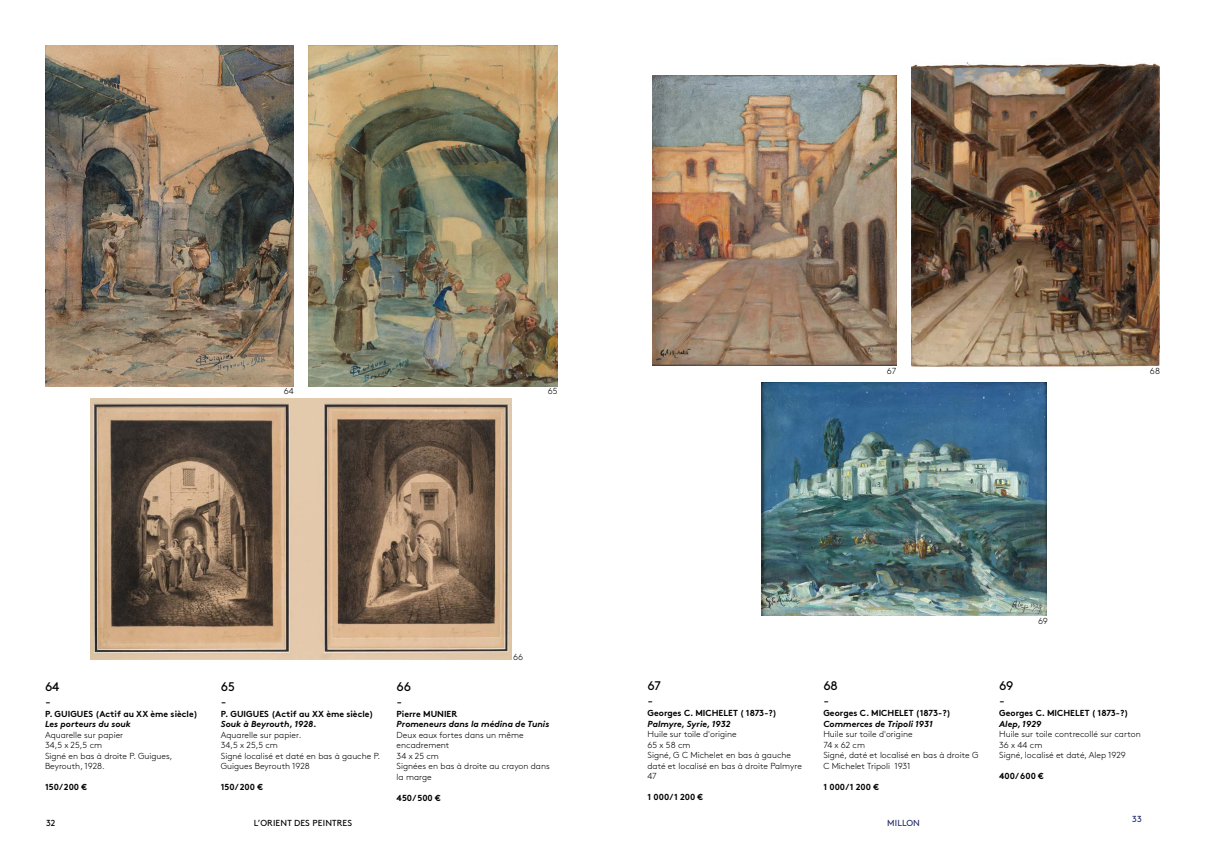
<style>
.page{position:relative;width:1205px;height:851px;background:#fff}
.page>*{position:absolute;margin:0;border:0;box-sizing:border-box;transform-origin:0 0}
.t1{font:12.5px/15px "Brown Pro";letter-spacing:-.005em;color:#000}
.t2{font:300 8.75px/10.5px "Brown Pro";color:#000}
.t3{font:700 8.75px "Brown Pro";color:#000}
.t4{font:italic 700 8.75px "Brown Pro";color:#000}
.t5{font:8.75px "Brown Pro";letter-spacing:.015em;color:#000}
.t6{font:8.75px "Brown Pro";letter-spacing:.015em;color:#232c6b}
</style>
<div class="page">
<img style="left:45px;top:46px;width:249px;height:341px">
<img style="left:91px;top:399px;width:420px;height:260px">
<img style="left:309px;top:46px;width:248px;height:341px">
<img style="left:652px;top:76px;width:244px;height:289px">
<img style="left:911px;top:62px;width:249px;height:306px">
<img style="left:761px;top:382px;width:285px;height:233px">
<p class="t2" style="left:284px;top:385px;width:12px">64</p>
<p class="t2" style="left:548px;top:385px;width:11px">65</p>
<h1 class="t1" style="left:45px;top:678px;width:16px">64 -</h1>
<p class="t3" style="left:45px;top:706px;width:154px">P. GUIGUES (Actif au XX ème siècle)</p>
<p class="t4" style="left:45px;top:717px;width:87px">Les porteurs du souk</p>
<p class="t2" style="left:45px;top:728px;width:129px">Aquarelle sur papier<br>34,5 x 25,5 cm<br>Signé en bas à droite P. Guigues,<br>Beyrouth, 1928.</p>
<p class="t3" style="left:45px;top:780px;width:44px">150/ 200 €</p>
<h1 class="t1" style="left:221px;top:678px;width:16px">65 -</h1>
<p class="t3" style="left:221px;top:706px;width:154px">P. GUIGUES (Actif au XX ème siècle)</p>
<p class="t4" style="left:221px;top:717px;width:97px">Souk à Beyrouth, 1928.</p>
<p class="t2" style="left:221px;top:728px;width:161px">Aquarelle sur papier.<br>34,5 x 25,5 cm<br>Signé localisé et daté en bas à gauche P.<br>Guigues Beyrouth 1928</p>
<p class="t3" style="left:221px;top:780px;width:44px">150/ 200 €</p>
<p class="t2" style="left:513px;top:650px;width:12px">66</p>
<h1 class="t1" style="left:397px;top:678px;width:16px">66 -</h1>
<p class="t3" style="left:397px;top:706px;width:62px">Pierre MUNIER</p>
<p class="t4" style="left:397px;top:717px;width:154px">Promeneurs dans la médina de Tunis</p>
<p class="t2" style="left:397px;top:728px;width:155px">Deux eaux fortes dans un même encadrement<br>34 x 25 cm<br>Signées en bas à droite au crayon dans la marge</p>
<p class="t3" style="left:397px;top:790px;width:46px">450/ 500 €</p>
<p class="t2" style="left:887px;top:364px;width:11px">67</p>
<p class="t2" style="left:1150px;top:364px;width:12px">68</p>
<p class="t2" style="left:1038px;top:615px;width:11px">69</p>
<h1 class="t1" style="left:647px;top:677px;width:15px">67 -</h1>
<p class="t3" style="left:647px;top:705px;width:131px">Georges C. MICHELET ( 1873-?)</p>
<p class="t4" style="left:647px;top:716px;width:85px">Palmyre, Syrie, 1932</p>
<p class="t2" style="left:647px;top:728px;width:156px">Huile sur toile d'origine<br>65 x 58 cm<br>Signé, G C Michelet en bas à gauche daté et localisé en bas à droite Palmyre<br>47</p>
<p class="t3" style="left:647px;top:789px;width:57px">1 000/ 1 200 €</p>
<h1 class="t1" style="left:823px;top:677px;width:16px">68 -</h1>
<p class="t3" style="left:823px;top:705px;width:129px">Georges C. MICHELET (1873-?)</p>
<p class="t4" style="left:823px;top:716px;width:111px">Commerces de Tripoli 1931</p>
<p class="t2" style="left:823px;top:728px;width:157px">Huile sur toile d'origine<br>74 x 62 cm<br>Signé, daté et localisé en bas à droite G<br>C Michelet Tripoli 1931</p>
<p class="t3" style="left:823px;top:779px;width:57px">1 000/ 1 200 €</p>
<h1 class="t1" style="left:999px;top:677px;width:16px">69 -</h1>
<p class="t3" style="left:999px;top:705px;width:131px">Georges C. MICHELET ( 1873-?)</p>
<p class="t4" style="left:999px;top:716px;width:44px">Alep, 1929</p>
<p class="t2" style="left:999px;top:728px;width:143px">Huile sur toile contrecollé sur carton<br>36 x 44 cm<br>Signé, localisé et daté, Alep 1929</p>
<p class="t3" style="left:999px;top:768px;width:46px">400/ 600 €</p>
<p class="t5" style="left:46px;top:815px;width:11px">32</p>
<p class="t5" style="left:254px;top:815px;width:100px">L’ORIENT DES PEINTRES</p>
<p class="t6" style="left:887px;top:815px;width:34px">MILLON</p>
<p class="t6" style="left:1132px;top:811px;width:11px">33</p>
</div>
